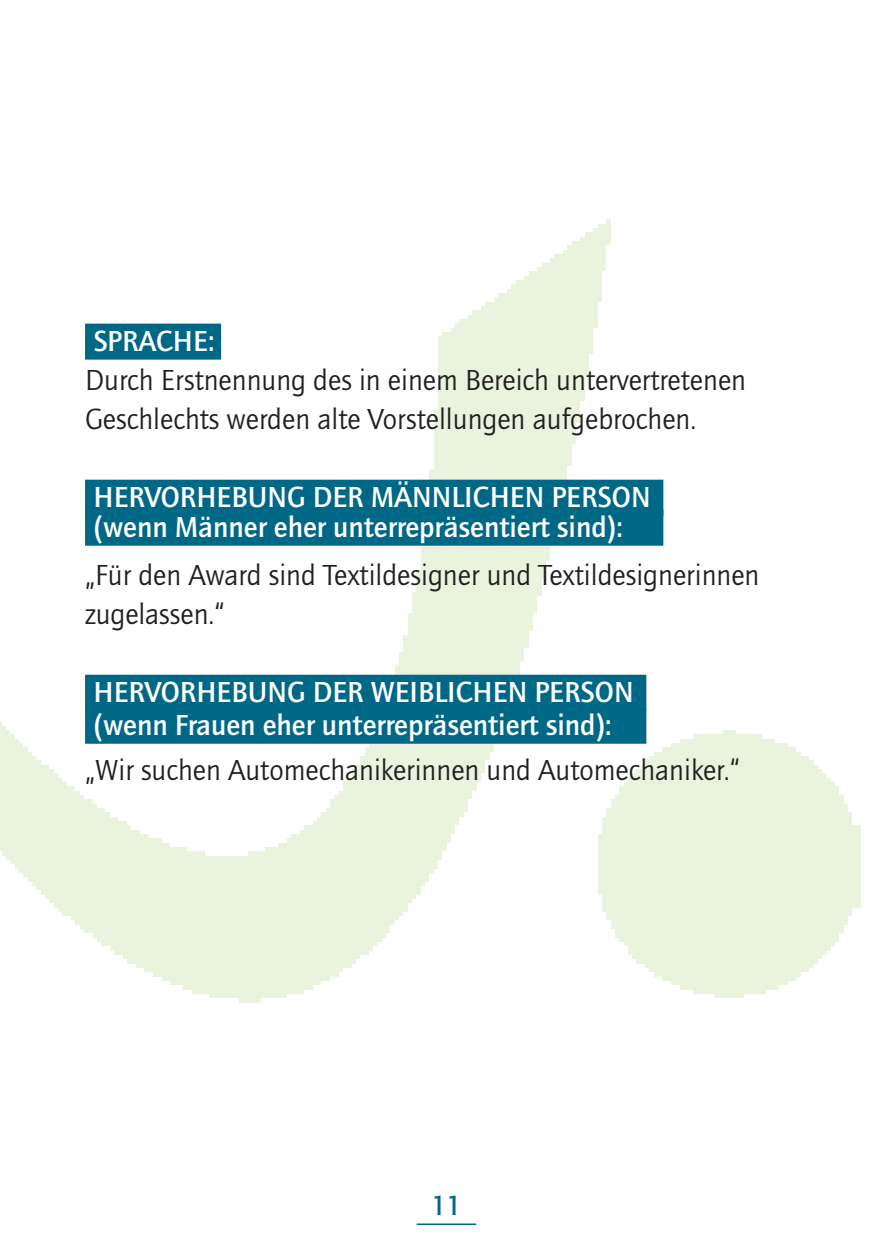
<style>
.page{position:relative;width:893px;height:1259px;background:#fff}
.page>*{position:absolute;margin:0;border:0;box-sizing:border-box;transform-origin:0 0}
.t1{font:30px/39px "Quay Sans ITC Std";color:#231f20}
.t2{font:500 30px/30px "Quay Sans ITC Std";color:#fff}
.t3{font:500 28.5px "Quay Sans ITC Std";color:#006887;scale:.95 1}
</style>
<div class="page">
<hr style="left:417px;top:1223px;width:59px;height:2px;background:#006887">
<img style="left:0;top:219px;width:860px;height:784px">
<div style="left:85px;top:324px;width:136px;height:36px;background:#006887"></div>
<div style="left:85px;top:480px;width:578px;height:36px;background:#006887"></div>
<div style="left:85px;top:510px;width:578px;height:36px;background:#006887"></div>
<div style="left:85px;top:675px;width:561px;height:36px;background:#006887"></div>
<div style="left:85px;top:708px;width:561px;height:36px;background:#006887"></div>
<p class="t2" style="left:94px;top:326px;width:122px">SPRACHE:</p>
<p class="t1" style="left:85px;top:360px;width:663px">Durch Erstnennung des in einem Bereich untervertretenen<br>Geschlechts werden alte Vorstellungen aufgebrochen.</p>
<p class="t2" style="left:94px;top:482px;width:559px">HERVORHEBUNG DER MÄNNLICHEN PERSON (wenn Männer eher unterrepräsentiert sind):</p>
<p class="t1" style="left:85px;top:555px;width:676px">„Für den Award sind Textildesigner und Textildesignerinnen zugelassen.“</p>
<p class="t2" style="left:94px;top:675px;width:542px;line-height:33px">HERVORHEBUNG DER WEIBLICHEN PERSON (wenn Frauen eher unterrepräsentiert sind):</p>
<p class="t1" style="left:85px;top:750px;width:656px">„Wir suchen Automechanikerinnen und Automechaniker.“</p>
<p class="t3" style="left:432px;top:1188px;width:33px">11</p>
</div>
